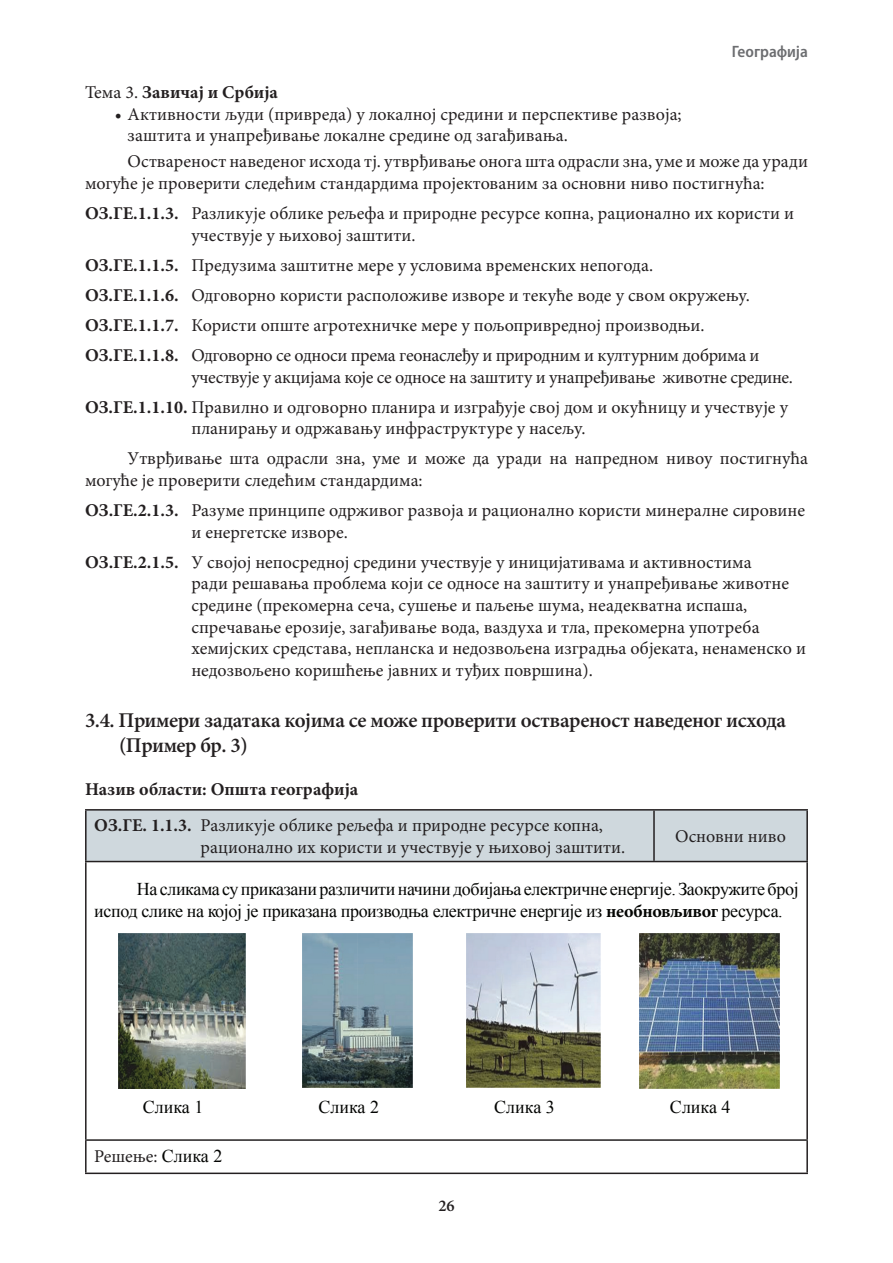
<style>
.page{position:relative;width:893px;height:1263px;background:#fff}
.page>*{position:absolute;margin:0;border:0;box-sizing:border-box;transform-origin:0 0}
.t1{font:600 21px/25.2px "Minion Pro";letter-spacing:-.02em;color:#231f20}
.t2{font:18px/21.6px "Minion Pro";color:#231f20}
.t3{font:18px/21.6px "Times New Roman";letter-spacing:-.02em;color:#040503}
.t4{font:700 18px "Minion Pro";color:#231f20}
.t5{font:600 semi-condensed 16.5px "Myriad Pro";color:#6c6d70}
.t6{font:600 16.5px "Minion Pro";color:#231f20}
.s1{font-weight:400}
.s2{font-weight:700}
.s3{font-family:"Minion Pro";font-weight:700}
.s4{font-family:"Times New Roman";color:#040503}
</style>
<div class="page">
<div style="left:87px;top:810px;width:719px;height:51px;background:#cfd8dd"></div>
<hr style="left:85px;top:809px;width:569px;height:1px;background:#231f20">
<hr style="left:85px;top:810px;width:2px;height:51px;background:#231f20">
<hr style="left:654px;top:809px;width:154px;height:1px;background:#231f20">
<hr style="left:653px;top:810px;width:2px;height:51px;background:#231f20">
<hr style="left:806px;top:810px;width:2px;height:51px;background:#231f20">
<hr style="left:85px;top:861px;width:569px;height:1px;background:#231f20">
<hr style="left:85px;top:862px;width:2px;height:277px;background:#231f20">
<hr style="left:654px;top:861px;width:154px;height:1px;background:#231f20">
<hr style="left:806px;top:862px;width:2px;height:277px;background:#231f20">
<hr style="left:85px;top:1139px;width:569px;height:2px;background:#231f20">
<hr style="left:85px;top:1141px;width:2px;height:31px;background:#231f20">
<hr style="left:654px;top:1139px;width:154px;height:2px;background:#231f20">
<hr style="left:806px;top:1141px;width:2px;height:31px;background:#231f20">
<hr style="left:85px;top:1172px;width:569px;height:2px;background:#231f20">
<hr style="left:654px;top:1172px;width:154px;height:2px;background:#231f20">
<img style="left:639px;top:933px;width:140px;height:155px">
<img style="left:467px;top:933px;width:134px;height:155px">
<img style="left:303px;top:934px;width:110px;height:154px">
<img style="left:119px;top:933px;width:126px;height:155px">
<p class="t5" style="left:732px;top:42px;width:77px">Географија</p>
<p class="t4" style="left:85px;top:80px;width:194px"><span class="s1">Тема 3.</span> Завичај и Србија</p>
<p class="t2" style="left:128px;top:103px;width:556px;text-indent:-13px">• Активности људи (привреда) у локалној средини и перспективе развоја; заштита и унапређивање локалне средине од загађивања.</p>
<p class="t2" style="left:85px;top:151px;width:724px;text-indent:43px">Оствареност наведеног исхода тј. утврђивање онога шта одрасли зна, уме и може да уради могуће је проверити следећим стандардима пројектованим за основни ниво постигнућа:</p>
<p class="t2" style="left:191px;top:202px;width:604px;text-indent:-106px"><span class="s2">ОЗ.ГЕ.1.1.3.</span> Разликује облике рељефа и природне ресурсе копна, рационално их користи и учествује у њиховој заштити.</p>
<p class="t2" style="left:85px;top:250px;width:676px;line-height:30.2px"><span class="s2">ОЗ.ГЕ.1.1.5.</span> Предузима заштитне мере у условима временских непогода.<br><span class="s2">ОЗ.ГЕ.1.1.6.</span> Одговорно користи расположиве изворе и текуће воде у свом окружењу.<br><span class="s2">ОЗ.ГЕ.1.1.7.</span> Користи опште агротехничке мере у пољопривредној производњи.<br><span class="s2">ОЗ.ГЕ.1.1.8.</span> Одговорно се односи према геонаслеђу и природним и културним добрима и</p>
<p class="t2" style="left:85px;top:362px;width:709px;line-height:30.2px;text-align:right">учествује у акцијама које се односе на заштиту и унапређивање животне средине.<br><span class="s2">ОЗ.ГЕ.1.1.10.</span> Правилно и одговорно планира и изграђује свој дом и окућницу и учествује у</p>
<p class="t2" style="left:128px;top:413px;width:682px;line-height:30.2px;text-indent:64px">планирању и одржавању инфраструктуре у насељу.<br>Утврђивање шта одрасли зна, уме и може да уради на напредном нивоу постигнућа</p>
<p class="t2" style="left:85px;top:465px;width:721px;line-height:30.2px">могуће је проверити следећим стандардима:<br><span class="s2">ОЗ.ГЕ.2.1.3.</span> Разуме принципе одрживог развоја и рационално користи минералне сировине</p>
<p class="t2" style="left:85px;top:517px;width:668px;line-height:30.2px;text-indent:106px">и енергетске изворе.<br><span class="s2">ОЗ.ГЕ.2.1.5.</span> У својој непосредној средини учествује у иницијативама и активностима</p>
<p class="t2" style="left:191px;top:573px;width:616px">ради решавања проблема који се односе на заштиту и унапређивање животне средине (прекомерна сеча, сушење и паљење шума, неадекватна испаша, спречавање ерозије, загађивање вода, ваздуха и тла, прекомерна употреба хемијских средстава, непланска и недозвољена изградња објеката, ненаменско и недозвољено коришћење јавних и туђих површина).</p>
<p class="t1" style="left:119px;top:707px;width:668px;text-indent:-34px">3.4. Примери задатака којима се може проверити оствареност наведеног исхода (Пример бр. 3)</p>
<p class="t2" style="left:94px;top:770px;width:510px;line-height:36.9px;text-indent:-9px"><span class="s2">Назив области: Општа географија<br>ОЗ.ГЕ. 1.1.3.</span> Разликује облике рељефа и природне ресурсе копна,</p>
<p class="t2" style="left:201px;top:836px;width:426px">рационално их користи и учествује у њиховој заштити.</p>
<p class="t2" style="left:675px;top:826px;width:112px">Основни ниво</p>
<p class="t3" style="left:94px;top:878px;width:706px;text-indent:43px">На сликама су приказани различити начини добијања електричне енергије. Заокружите број испод слике на којој је приказана производња електричне енергије из <span class="s3">необновљивог</span> ресурса.</p>
<p class="t3" style="left:143px;top:1096px;width:62px">Слика 1</p>
<p class="t3" style="left:319px;top:1096px;width:62px">Слика 2</p>
<p class="t3" style="left:494px;top:1096px;width:62px">Слика 3</p>
<p class="t3" style="left:670px;top:1096px;width:62px">Слика 4</p>
<p class="t2" style="left:94px;top:1145px;width:130px">Решење: <span class="s4">Слика 2</span></p>
<p class="t6" style="left:438px;top:1194px;width:18px">26</p>
</div>
